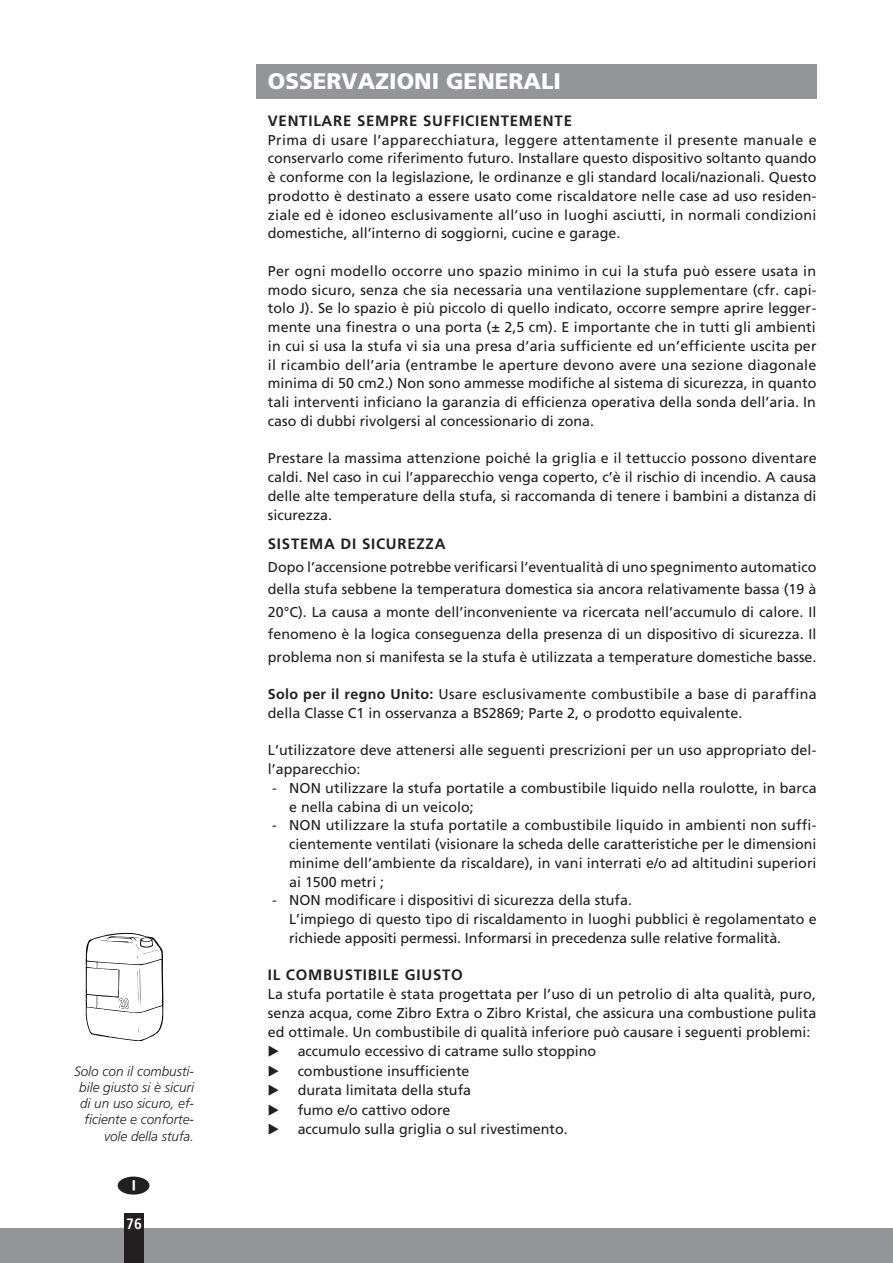
<style>
.page{position:relative;width:893px;height:1263px;background:#fff}
.page>*{position:absolute;margin:0;border:0;box-sizing:border-box;transform-origin:0 0}
.t1{font:900 22.5px "Frutiger";color:#fff}
.t2{font:700 15px "Frutiger";letter-spacing:.05em;color:#231f20}
.t3{font:700 condensed 15px "Frutiger";color:#fff}
.body_15mm_inspring{font:14.25px/18.8px "Frutiger";color:#231f20;text-align:justify}
.body_15mm_inspring-2{font:14.25px "European Pi Three";color:#231f20}
.t4{font:italic 300 13.5px/16.2px "Frutiger";color:#231f20;text-align:right}
.s1{font-weight:700}
</style>
<div class="page">
<div style="left:256px;top:65px;width:560px;height:34px;background:#939598"></div>
<div style="left:0;top:1229px;width:893px;height:34px;background:#939598"></div>
<div style="left:124px;top:1213px;width:20px;height:50px;background:#231f20"></div>
<svg style="left:85px;top:932px;width:79px;height:109px"></svg>
<p class="t4" style="left:74px;top:1063px;width:122px">Solo con il combusti&shy;bile giusto si è sicuri di un uso sicuro, ef&shy;ficiente e conforte&shy;vole della stufa.</p>
<p class="t3" style="left:126px;top:1215px;width:17px">76</p>
<p class="t1" style="left:268px;top:67px;width:295px">OSSERVAZIONI GENERALI</p>
<p class="t2" style="left:268px;top:112px;width:306px">VENTILARE SEMPRE SUFFICIENTEMENTE</p>
<p class="body_15mm_inspring" style="left:268px;top:130px;width:550px">Prima di usare l’apparecchiatura, leggere attentamente il presente manuale e conservarlo come riferimento futuro. Installare questo dispositivo soltanto quando è conforme con la legislazione, le ordinanze e gli standard locali/nazionali. Questo prodotto è destinato a essere usato come riscaldatore nelle case ad uso residen&shy;ziale ed è idoneo esclusivamente all’uso in luoghi asciutti, in normali condizioni domestiche, all’interno di soggiorni, cucine e garage.</p>
<p class="body_15mm_inspring" style="left:268px;top:261px;width:550px">Per ogni modello occorre uno spazio minimo in cui la stufa può essere usata in modo sicuro, senza che sia necessaria una ventilazione supplementare (cfr. capi&shy;tolo J). Se lo spazio è più piccolo di quello indicato, occorre sempre aprire legger&shy;mente una finestra o una porta (± 2,5 cm). E importante che in tutti gli ambienti in cui si usa la stufa vi sia una presa d’aria sufficiente ed un’efficiente uscita per il ricambio dell’aria (entrambe le aperture devono avere una sezione diagonale minima di 50 cm2.) Non sono ammesse modifiche al sistema di sicurezza, in quanto tali interventi inficiano la garanzia di efficienza operativa della sonda dell’aria. In caso di dubbi rivolgersi al concessionario di zona.</p>
<p class="body_15mm_inspring" style="left:268px;top:449px;width:550px">Prestare la massima attenzione poiché la griglia e il tettuccio possono diventare caldi. Nel caso in cui l’apparecchio venga coperto, c’è il rischio di incendio. A causa delle alte temperature della stufa, si raccomanda di tenere i bambini a distanza di sicurezza.</p>
<p class="t2" style="left:268px;top:535px;width:179px">SISTEMA DI SICUREZZA</p>
<p class="body_15mm_inspring" style="left:268px;top:555px;width:550px;line-height:22.5px">Dopo l’accensione potrebbe verificarsi l’eventualità di uno spegnimento automatico della stufa sebbene la temperatura domestica sia ancora relativamente bassa (19 à 20°C). La causa a monte dell’inconveniente va ricercata nell’accumulo di calore. Il fenomeno è la logica conseguenza della presenza di un dispositivo di sicurezza. Il problema non si manifesta se la stufa è utilizzata a temperature domestiche basse.</p>
<p class="body_15mm_inspring" style="left:268px;top:685px;width:550px"><span class="s1">Solo per il regno Unito:</span> Usare esclusivamente combustibile a base di paraffina della Classe C1 in osservanza a BS2869; Parte 2, o prodotto equivalente.</p>
<p class="body_15mm_inspring" style="left:268px;top:741px;width:550px">L’utilizzatore deve attenersi alle seguenti prescrizioni per un uso appropriato del&shy;l’apparecchio:</p>
<p class="body_15mm_inspring" style="left:289px;top:778px;width:529px;text-indent:-17px">- NON utilizzare la stufa portatile a combustibile liquido nella roulotte, in barca e nella cabina di un veicolo;</p>
<p class="body_15mm_inspring" style="left:289px;top:816px;width:529px;text-indent:-17px">- NON utilizzare la stufa portatile a combustibile liquido in ambienti non suffi&shy;cientemente ventilati (visionare la scheda delle caratteristiche per le dimensioni minime dell’ambiente da riscaldare), in vani interrati e/o ad altitudini superiori ai 1500 metri ;</p>
<p class="body_15mm_inspring" style="left:272px;top:891px;width:361px">- NON modificare i dispositivi di sicurezza della stufa.</p>
<p class="body_15mm_inspring" style="left:289px;top:910px;width:529px">L’impiego di questo tipo di riscaldamento in luoghi pubblici è regolamentato e richiede appositi permessi. Informarsi in precedenza sulle relative formalità.</p>
<p class="t2" style="left:268px;top:966px;width:196px">IL COMBUSTIBILE GIUSTO</p>
<p class="body_15mm_inspring" style="left:268px;top:985px;width:550px">La stufa portatile è stata progettata per l’uso di un petrolio di alta qualità, puro, senza acqua, come Zibro Extra o Zibro Kristal, che assicura una combustione pulita ed ottimale. Un combustibile di qualità inferiore può causare i seguenti problemi:</p>
<p class="body_15mm_inspring-2" style="left:268px;top:1042px;width:13px">E</p>
<p class="body_15mm_inspring" style="left:298px;top:1042px;width:300px">accumulo eccessivo di catrame sullo stoppino</p>
<p class="body_15mm_inspring-2" style="left:268px;top:1061px;width:13px">E</p>
<p class="body_15mm_inspring" style="left:298px;top:1061px;width:173px">combustione insufficiente</p>
<p class="body_15mm_inspring-2" style="left:268px;top:1081px;width:13px">E</p>
<p class="body_15mm_inspring" style="left:298px;top:1081px;width:175px">durata limitata della stufa</p>
<p class="body_15mm_inspring-2" style="left:268px;top:1100px;width:13px">E</p>
<p class="body_15mm_inspring" style="left:298px;top:1100px;width:154px">fumo e/o cattivo odore</p>
<p class="body_15mm_inspring-2" style="left:268px;top:1120px;width:13px">E</p>
<p class="body_15mm_inspring" style="left:298px;top:1120px;width:272px">accumulo sulla griglia o sul rivestimento.</p>
</div>
